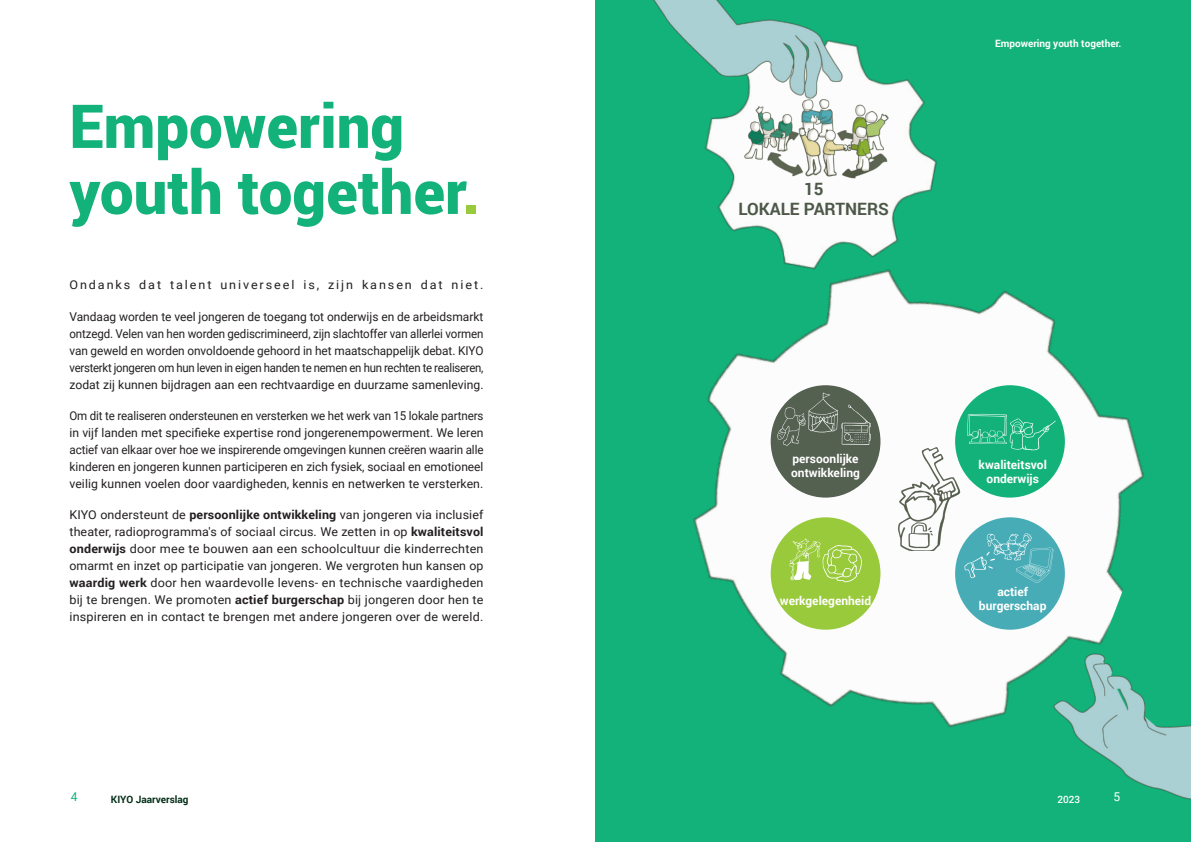
<style>
.page{position:relative;width:1191px;height:842px;background:#fff}
.page>*{position:absolute;margin:0;border:0;box-sizing:border-box;transform-origin:0 0}
.t1{font:900 60.6px/66px "Roboto";color:#13b27b}
.t2{font:700 17px/20.4px "Roboto";color:#4d5849;text-align:center}
.Brood_tekst_-_full{font:12.1px/17px "Roboto";letter-spacing:.005em;color:#231f20;text-align:justify}
.Brood_tekst_-_full-2{font:12.1px/17px "Roboto";letter-spacing:.005em;color:#231f20;text-align:justify;scale:.95 1}
.Brood_tekst_-_full-3{font:12.1px "Roboto";letter-spacing:.15em;color:#231f20;scale:1.04 1}
.t3{font:12.1px "Roboto";color:#13b27b}
.t4{font:12.1px "Roboto";color:#fff}
.t5{font:700 12px/14.4px "Roboto";color:#fff;text-align:center}
.t6{font:700 10.1px "Roboto";color:#fff}
.t7{font:700 10.1px "Roboto";color:#022e18}
.t8{font:500 10.1px "Roboto";color:#fff}
.s1{color:#99ca3b}
.s2{font-weight:700}
</style>
<div class="page">
<div style="left:595px;top:0;width:596px;height:842px;background:#13b27b"></div>
<img style="left:693px;top:290px;width:451px;height:438px">
<img style="left:693px;top:92px;width:289px;height:199px">
<img style="left:713px;top:79px;width:204px;height:149px">
<img style="left:653px;top:0;width:226px;height:121px">
<img style="left:1013px;top:629px;width:178px;height:171px">
<div style="left:770px;top:385px;width:110px;height:113px;background:#546050;border-radius:50%"></div>
<div style="left:770px;top:517px;width:110px;height:113px;background:#99ca3b;border-radius:50%"></div>
<div style="left:955px;top:385px;width:109px;height:113px;background:#13b27b;border-radius:50%"></div>
<div style="left:955px;top:517px;width:109px;height:113px;background:#48acb6;border-radius:50%"></div>
<img style="left:885px;top:446px;width:81px;height:104px">
<svg style="left:967px;top:414px;width:88px;height:36px"></svg>
<svg style="left:789px;top:538px;width:73px;height:44px"></svg>
<svg style="left:964px;top:533px;width:89px;height:50px"></svg>
<svg style="left:777px;top:392px;width:94px;height:54px"></svg>
<h1 class="t1" style="left:69px;top:91px;width:412px">Empowering youth together<span class="s1">.</span></h1>
<p class="Brood_tekst_-_full-3" style="left:69px;top:277px;width:399px">Ondanks dat talent universeel is, zijn kansen dat niet.</p>
<p class="Brood_tekst_-_full" style="left:69px;top:307px;width:416px">Vandaag worden te veel jongeren de toegang tot onderwijs en de arbeidsmarkt ontzegd. Velen van hen worden gediscrimineerd, zijn slachtoffer van allerlei vormen van geweld en worden onvoldoende gehoord in het maatschappelijk debat. KIYO versterkt jongeren om hun leven in eigen handen te nemen en hun rechten te realiseren, zodat zij kunnen bijdragen aan een rechtvaardige en duurzame samenleving.</p>
<p class="Brood_tekst_-_full-2" style="left:69px;top:407px;width:437px">Om dit te realiseren ondersteunen en versterken we het werk van 15 lokale partners in vijf landen met specifieke expertise rond jongerenempowerment. We leren actief van elkaar over hoe we inspirerende omgevingen kunnen creëren waarin alle kinderen en jongeren kunnen participeren en zich fysiek, sociaal en emotioneel veilig kunnen voelen door vaardigheden, kennis en netwerken te versterken.</p>
<p class="Brood_tekst_-_full" style="left:69px;top:506px;width:415px">KIYO ondersteunt de <span class="s2">persoonlijke ontwikkeling</span> van jongeren via inclusief theater, radioprogramma's of sociaal circus. We zetten in op <span class="s2">kwaliteitsvol onderwijs</span> door mee te bouwen aan een schoolcultuur die kinderrechten omarmt en inzet op participatie van jongeren. We vergroten hun kansen op <span class="s2">waardig werk</span> door hen waardevolle levens- en technische vaardigheden bij te brengen. We promoten <span class="s2">actief burgerschap</span> bij jongeren door hen te inspireren en in contact te brengen met andere jongeren over de wereld.</p>
<p class="t2" style="left:738px;top:178px;width:152px">15<br>LOKALE PARTNERS</p>
<p class="t6" style="left:995px;top:37px;width:128px">Empowering youth together.</p>
<p class="t5" style="left:792px;top:451px;width:68px">persoonlijke</p>
<p class="t5" style="left:791px;top:465px;width:70px">ontwikkeling</p>
<p class="t5" style="left:780px;top:593px;width:93px">werkgelegenheid</p>
<p class="t5" style="left:978px;top:457px;width:70px">kwaliteitsvol onderwijs</p>
<p class="t5" style="left:979px;top:584px;width:69px">actief burgerschap</p>
<p class="t3" style="left:71px;top:789px;width:8px">4</p>
<p class="t7" style="left:111px;top:792px;width:79px">KIYO Jaarverslag</p>
<p class="t8" style="left:1057px;top:792px;width:24px">2023</p>
<p class="t4" style="left:1113px;top:789px;width:8px">5</p>
</div>
